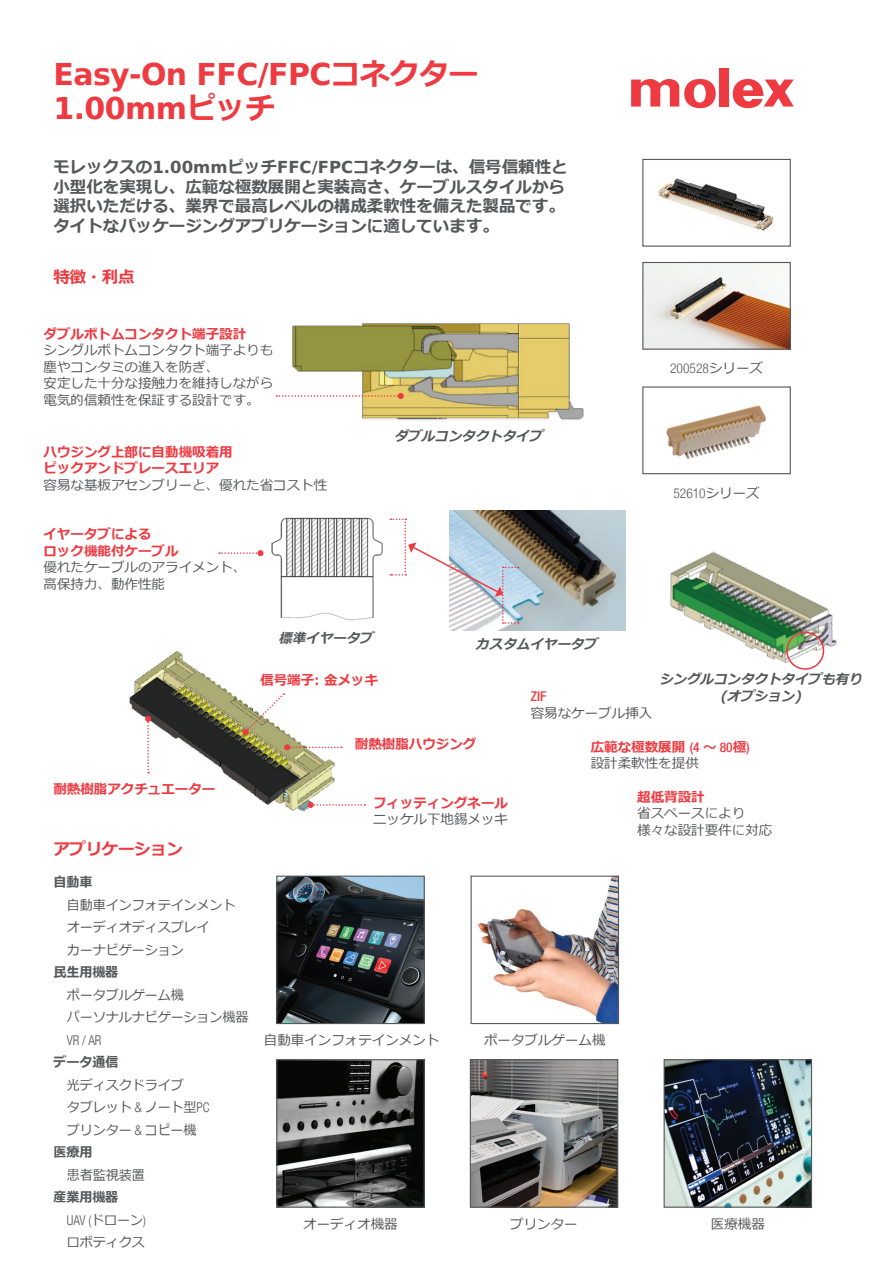
<style>
.page{position:relative;width:893px;height:1263px;background:#fff}
.page>*{position:absolute;margin:0;border:0;box-sizing:border-box;transform-origin:0 0}
.t1{font:700 30px/34.2px "Bitstream Vera Sans";letter-spacing:-.02em;color:#ee3a41}
.t2{font:700 16.5px/19.5px "Meiryo";color:#57585a}
.t3{font:700 16.5px "Meiryo";letter-spacing:-.02em;color:#ee3a41}
.t4{font:13.5px/16.5px "Meiryo";color:#57585a}
.t5{font:700 13.5px/16.5px "Meiryo";color:#ee3a41}
.t6{font:italic 700 13.5px/16.5px "Meiryo";color:#57585a;text-align:center}
.t7{font:300 condensed 13.5px "Helvetica Neue LT";color:#57585a}
.t8{font:700 13.5px "Meiryo";letter-spacing:-.01em;color:#57585a}
.t9{font:500 condensed 13.5px "Helvetica Neue LT";color:#ee3a41}
.s1{font-family:"Meiryo"}
.s2{font-family:"Bitstream Vera Sans"}
.s3{font-family:"Meiryo";font-weight:400;font-stretch:normal}
.s4{font-family:"Helvetica Neue LT";font-weight:300;font-stretch:condensed}
.s5{font-family:"Helvetica Neue LT";font-weight:500;font-stretch:condensed}
.s6{font-weight:400;color:#57585a}
</style>
<div class="page">
<svg style="left:278px;top:877px;width:145px;height:145px;background:#31373c"></svg>
<div style="left:276px;top:875px;width:149px;height:149px;border:1px solid #57585a"></div>
<svg style="left:472px;top:1061px;width:144px;height:145px;background:#7a7773"></svg>
<div style="left:470px;top:1059px;width:148px;height:149px;border:1px solid #57585a"></div>
<img style="left:666px;top:1061px;width:144px;height:145px">
<div style="left:664px;top:1059px;width:148px;height:149px;border:1px solid #57585a"></div>
<img style="left:278px;top:1061px;width:145px;height:145px">
<div style="left:276px;top:1059px;width:149px;height:149px;border:1px solid #57585a"></div>
<img style="left:478px;top:877px;width:139px;height:145px">
<div style="left:471px;top:875px;width:148px;height:149px;border:1px solid #57585a"></div>
<img style="left:657px;top:178px;width:117px;height:53px">
<div style="left:642px;top:159px;width:149px;height:88px;border:1px solid #57585a"></div>
<img style="left:644px;top:264px;width:145px;height:84px">
<div style="left:642px;top:262px;width:149px;height:88px;border:1px solid #57585a"></div>
<img style="left:666px;top:405px;width:100px;height:54px">
<div style="left:642px;top:386px;width:149px;height:88px;border:1px solid #57585a"></div>
<div style="left:719px;top:68px;width:10px;height:39px;background:#ee3a41"></div>
<svg style="left:631px;top:78px;width:85px;height:30px"></svg>
<svg style="left:733px;top:79px;width:61px;height:29px"></svg>
<img style="left:292px;top:323px;width:292px;height:97px">
<svg style="left:276px;top:393px;width:128px;height:6px"></svg>
<img style="left:271px;top:517px;width:112px;height:104px">
<svg style="left:219px;top:550px;width:44px;height:6px"></svg>
<img style="left:129px;top:650px;width:206px;height:162px">
<svg style="left:242px;top:693px;width:42px;height:42px"></svg>
<svg style="left:284px;top:744px;width:58px;height:6px"></svg>
<svg style="left:145px;top:716px;width:6px;height:57px"></svg>
<svg style="left:308px;top:802px;width:57px;height:6px"></svg>
<img style="left:450px;top:510px;width:176px;height:120px">
<svg style="left:390px;top:518px;width:129px;height:106px"></svg>
<img style="left:671px;top:552px;width:166px;height:111px">
<div style="left:786px;top:632px;width:38px;height:38px;border:2px solid #ee3a41;border-radius:50%"></div>
<h1 class="t1" style="left:53px;top:58px;width:426px">Easy-On FFC/FPC<span class="s1">コネクター<br></span>1.00mm<span class="s1">ピッチ</span></h1>
<p class="t2" style="left:53px;top:158px;width:516px">モレックスの<span class="s2">1.00mm</span>ピッチ<span class="s2">FFC/FPC</span>コネクターは、信号信頼性と小型化を実現し、広範な極数展開と実装高さ、ケーブルスタイルから選択いただける、業界で最高レベルの構成柔軟性を備えた製品です。タイトなパッケージングアプリケーションに適しています。</p>
<p class="t3" style="left:53px;top:268px;width:83px">特徴・利点</p>
<p class="t5" style="left:44px;top:326px;width:204px">ダブルボトムコンタクト端子設計</p>
<p class="t4" style="left:44px;top:342px;width:231px">シングルボトムコンタクト端子よりも塵やコンタミの進入を防ぎ、<br>安定した十分な接触力を維持しながら電気的信頼性を保証する設計です。</p>
<p class="t5" style="left:44px;top:444px;width:190px">ハウジング上部に自動機吸着用ピックアンドプレースエリア</p>
<p class="t4" style="left:44px;top:477px;width:285px">容易な基板アセンブリーと、優れた省コスト性</p>
<p class="t5" style="left:44px;top:526px;width:136px">イヤータブによる<br>ロック機能付ケーブル</p>
<p class="t4" style="left:44px;top:559px;width:204px">優れたケーブルのアライメント、高保持力、動作性能</p>
<p class="t6" style="left:394px;top:428px;width:155px">ダブルコンタクトタイプ</p>
<p class="t6" style="left:279px;top:630px;width:101px">標準イヤータブ</p>
<p class="t6" style="left:476px;top:636px;width:128px">カスタムイヤータブ</p>
<p class="t7" style="left:670px;top:360px;width:94px">200528<span class="s3">シリーズ</span></p>
<p class="t7" style="left:673px;top:486px;width:88px">52610<span class="s3">シリーズ</span></p>
<p class="t5" style="left:53px;top:781px;width:163px">耐熱樹脂アクチュエーター</p>
<p class="t3" style="left:53px;top:840px;width:131px">アプリケーション</p>
<p class="t8" style="left:53px;top:874px;width:41px">自動車</p>
<p class="t4" style="left:67px;top:894px;width:170px;line-height:22.5px">自動車インフォテインメントオーディオディスプレイ<br>カーナビゲーション</p>
<p class="t8" style="left:53px;top:964px;width:66px">民生用機器</p>
<p class="t4" style="left:67px;top:984px;width:183px;line-height:22.5px">ポータブルゲーム機<br>パーソナルナビゲーション機器</p>
<p class="t7" style="left:67px;top:1032px;width:36px">VR / AR</p>
<p class="t8" style="left:53px;top:1054px;width:66px">データ通信</p>
<p class="t4" style="left:67px;top:1077px;width:118px">光ディスクドライブ</p>
<p class="t4" style="left:67px;top:1099px;width:144px">タブレット <span class="s4">&amp;</span> ノート型<span class="s4">PC</span></p>
<p class="t4" style="left:67px;top:1122px;width:131px">プリンター <span class="s4">&amp;</span> コピー機</p>
<p class="t8" style="left:53px;top:1144px;width:41px">医療用</p>
<p class="t4" style="left:67px;top:1167px;width:79px">患者監視装置</p>
<p class="t8" style="left:53px;top:1189px;width:66px">産業用機器</p>
<p class="t7" style="left:67px;top:1212px;width:80px">UAV (<span class="s3">ドローン</span>)</p>
<p class="t4" style="left:67px;top:1234px;width:79px">ロボティクス</p>
<p class="t5" style="left:260px;top:672px;width:119px">信号端子: 金メッキ</p>
<p class="t5" style="left:355px;top:736px;width:123px">耐熱樹脂ハウジング</p>
<p class="t5" style="left:373px;top:795px;width:136px">フィッティングネール</p>
<p class="t4" style="left:373px;top:811px;width:136px">ニッケル下地錫メッキ</p>
<p class="t6" style="left:659px;top:671px;width:209px">シングルコンタクトタイプも有り(オプション)</p>
<p class="t9" style="left:531px;top:688px;width:17px">ZIF</p>
<p class="t4" style="left:531px;top:705px;width:123px">容易なケーブル挿入</p>
<p class="t5" style="left:591px;top:739px;width:160px">広範な極数展開 <span class="s5">(4</span> ～ <span class="s5">80</span>極<span class="s5">)</span><span class="s6">設計柔軟性を提供</span></p>
<p class="t5" style="left:637px;top:789px;width:69px">超低背設計</p>
<p class="t4" style="left:637px;top:805px;width:136px">省スペースにより<br>様々な設計要件に対応</p>
<p class="t4" style="left:264px;top:1032px;width:177px">自動車インフォテインメント</p>
<p class="t4" style="left:484px;top:1032px;width:123px">ポータブルゲーム機</p>
<p class="t4" style="left:303px;top:1216px;width:96px">オーディオ機器</p>
<p class="t4" style="left:510px;top:1216px;width:69px">プリンター</p>
<p class="t4" style="left:711px;top:1216px;width:55px">医療機器</p>
</div>
